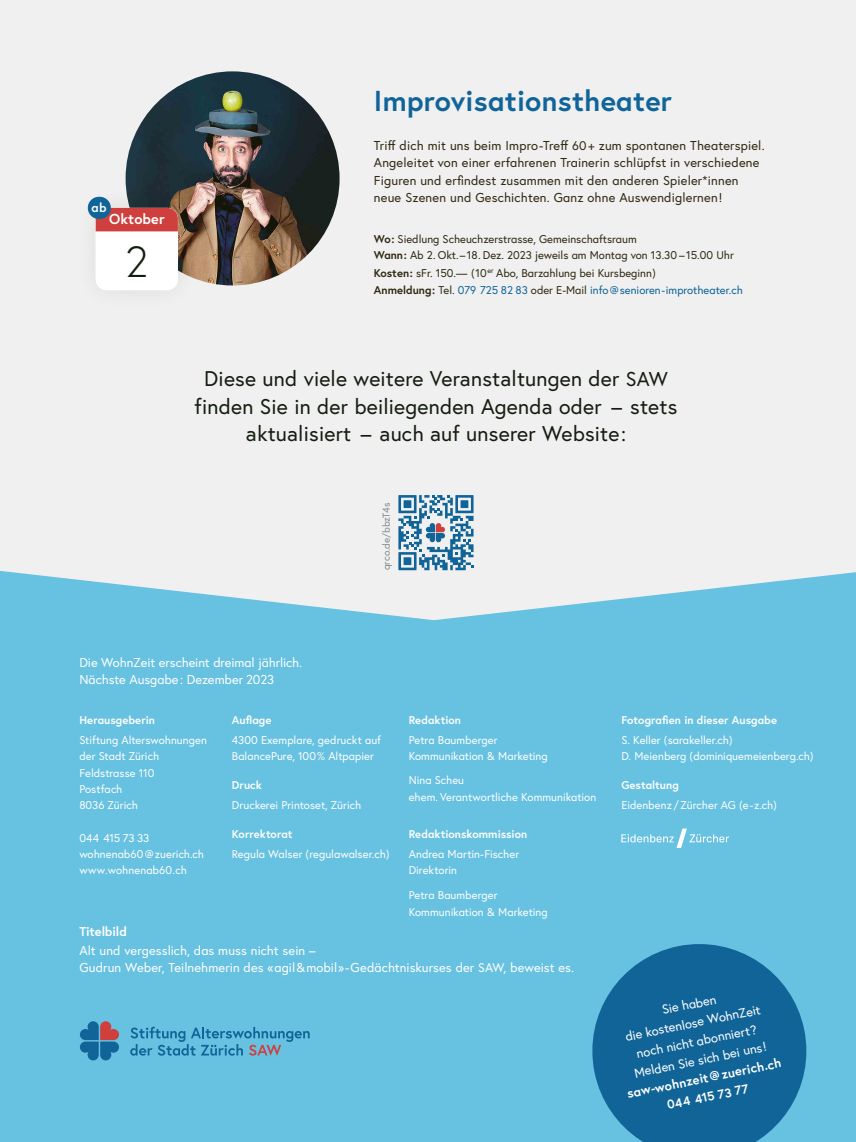
<style>
.page{position:relative;width:856px;height:1142px;background:#fff}
.page>*{position:absolute;margin:0;border:0;box-sizing:border-box;transform-origin:0 0}
.t1{font:300 43.5px "Europa";color:#141e10}
.t2{font:700 28.75px "Europa";letter-spacing:.01em;color:#106498}
.t3{font:21.25px/27.5px "Europa";letter-spacing:.01em;color:#141e10;text-align:center}
.t4{font:700 14.38px "Europa";letter-spacing:.01em;color:#fff}
.t5{font:12.88px/18.8px "Europa";color:#fff}
.t6{font:12.88px/17.5px "Europa";letter-spacing:.015em;color:#2f2912}
.t7{font:700 12.88px "Europa";letter-spacing:-.01em;color:#fff}
.t8{font:700 12.62px "Europa";color:#fff}
.t9{font:700 12.5px "Europa";color:#fff}
.t10{font:11.25px/16.2px "Europa";color:#fff}
.t11{font:11.25px/16.6px "Europa";color:#2f2912}
.t12{font:700 11.25px "Europa";letter-spacing:.005em;color:#fff}
.t13{font:10px "Europa";color:#838c8b}
.s1{font-size:12.5px}
.s2{font-weight:700}
.s3{color:#106498}
.s4{font-size:20px}
</style>
<div class="page">
<div style="left:0;top:0;width:856px;height:1141px;background:#f0f0f0"></div>
<div style="left:0;top:570px;width:856px;height:571px;background:#67c1e1"></div>
<svg style="left:621px;top:828px;width:108px;height:19px;background:#7ecae5"></svg>
<svg style="left:80px;top:1020px;width:39px;height:39px;background:#4c7a9e"></svg>
<svg style="left:130px;top:1026px;width:180px;height:29px;background:#56a9cc"></svg>
<svg style="left:398px;top:495px;width:75px;height:75px"></svg>
<img style="left:126px;top:71px;width:213px;height:214px;border-radius:107px">
<div style="left:75px;top:187px;width:123px;height:124px;background:#2f2912;opacity:.1"></div>
<div style="left:96px;top:208px;width:82px;height:82px;background:#fff;border-radius:11px"></div>
<div style="left:96px;top:208px;width:82px;height:23px;background:#cf3f3e"></div>
<div style="left:88px;top:197px;width:23px;height:22px;background:#106498;border-radius:11px"></div>
<svg style="left:583px;top:934px;width:233px;height:207px;background:#287eac"></svg>
<p class="t8" style="left:92px;top:199px;width:16px">ab</p>
<p class="t4" style="left:109px;top:209px;width:57px">Oktober</p>
<h1 class="t1" style="left:124px;top:234px;width:27px">2</h1>
<h2 class="t2" style="left:374px;top:81px;width:300px">Improvisationstheater</h2>
<p class="t6" style="left:374px;top:136px;width:392px">Triff dich mit uns beim Impro-Treff <span class="s1">60</span>+ zum spontanen Theaterspiel.<br>Angeleitet von einer erfahrenen Trainerin schlüpfst in verschiedene Figuren und erfindest zusammen mit den anderen Spieler*innen neue Szenen und Geschichten. Ganz ohne Auswendiglernen!</p>
<p class="t11" style="left:374px;top:230px;width:361px"><span class="s2">Wo:</span> Siedlung Scheuchzerstrasse, Gemeinschaftsraum<br><span class="s2">Wann:</span> Ab 2. Okt.–18. Dez. 2023 jeweils am Montag von 13.30 – 15.00 Uhr</p>
<p class="t11" style="left:374px;top:264px;width:370px"><span class="s2">Kosten:</span> sFr. 150.— (10<sup>er</sup> Abo, Barzahlung bei Kursbeginn)<br><span class="s2">Anmeldung:</span> Tel. <span class="s3">079 725 82 83</span> oder E-Mail <span class="s3">info@senioren-improtheater.ch</span></p>
<h3 class="t3" style="left:195px;top:365px;width:484px">Diese und viele weitere Veranstaltungen der <span class="s4">SAW </span>finden Sie in der beiliegenden Agenda oder – stets aktualisiert – auch auf unserer Website:</h3>
<p class="t13" style="left:380px;top:570px;width:69px;rotate:-90deg">qrco.de/bbzT4s</p>
<p class="t5" style="left:79px;top:653px;width:224px;line-height:17.5px">Die WohnZeit erscheint dreimal jährlich.<br>Nächste Ausgabe : Dezember 2023</p>
<p class="t12" style="left:79px;top:712px;width:77px">Herausgeberin</p>
<p class="t10" style="left:79px;top:731px;width:129px">Stiftung Alterswohnungen der Stadt Zürich<br>Feldstrasse 110<br>Postfach<br>8036 Zürich</p>
<p class="t10" style="left:79px;top:829px;width:126px">044 415 73 33 wohnenab60@zuerich.ch www.wohnenab60.ch</p>
<p class="t12" style="left:232px;top:712px;width:41px">Auflage</p>
<p class="t10" style="left:232px;top:731px;width:151px">4300 Exemplare, gedruckt auf<br>BalancePure, 100% Altpapier</p>
<p class="t12" style="left:232px;top:777px;width:32px">Druck</p>
<p class="t10" style="left:232px;top:796px;width:131px">Druckerei Printoset, Zürich</p>
<p class="t12" style="left:232px;top:826px;width:62px">Korrektorat</p>
<p class="t10" style="left:232px;top:845px;width:159px">Regula Walser (regulawalser.ch)</p>
<p class="t12" style="left:409px;top:712px;width:54px">Redaktion</p>
<p class="t10" style="left:409px;top:731px;width:141px">Petra Baumberger<br>Kommunikation &amp; Marketing</p>
<p class="t10" style="left:409px;top:771px;width:189px">Nina Scheu<br>ehem. Verantwortliche Kommunikation</p>
<p class="t12" style="left:409px;top:826px;width:120px">Redaktionskommission</p>
<p class="t10" style="left:409px;top:845px;width:112px">Andrea Martin-Fischer<br>Direktorin</p>
<p class="t10" style="left:409px;top:886px;width:141px">Petra Baumberger<br>Kommunikation &amp; Marketing</p>
<p class="t7" style="left:79px;top:922px;width:49px">Titelbild</p>
<p class="t5" style="left:79px;top:940px;width:496px;line-height:17.5px">Alt und vergesslich, das muss nicht sein –<br>Gudrun Weber, Teilnehmerin des «agil&amp;mobil»-Gedächtniskurses der <span class="s1">SAW</span>, beweist es.</p>
<p class="t12" style="left:621px;top:712px;width:157px">Fotografien in dieser Ausgabe</p>
<p class="t10" style="left:621px;top:731px;width:194px">S. Keller (sarakeller.ch)<br>D. Meienberg (dominiquemeienberg.ch)</p>
<p class="t12" style="left:621px;top:777px;width:59px">Gestaltung</p>
<p class="t10" style="left:621px;top:796px;width:157px">Eidenbenz/Zürcher AG (e-z.ch)</p>
<p class="t5" style="left:620px;top:1009px;width:139px;text-align:center;rotate:-12deg">Sie haben<br>die kostenlose WohnZeit noch nicht abonniert?<br>Melden Sie sich bei uns!</p>
<p class="t7" style="left:625px;top:1085px;width:159px;rotate:-12deg">saw-wohnzeit@zuerich.ch</p>
<p class="t9" style="left:665px;top:1096px;width:84px;rotate:-12deg">044 415 73 77</p>
</div>
